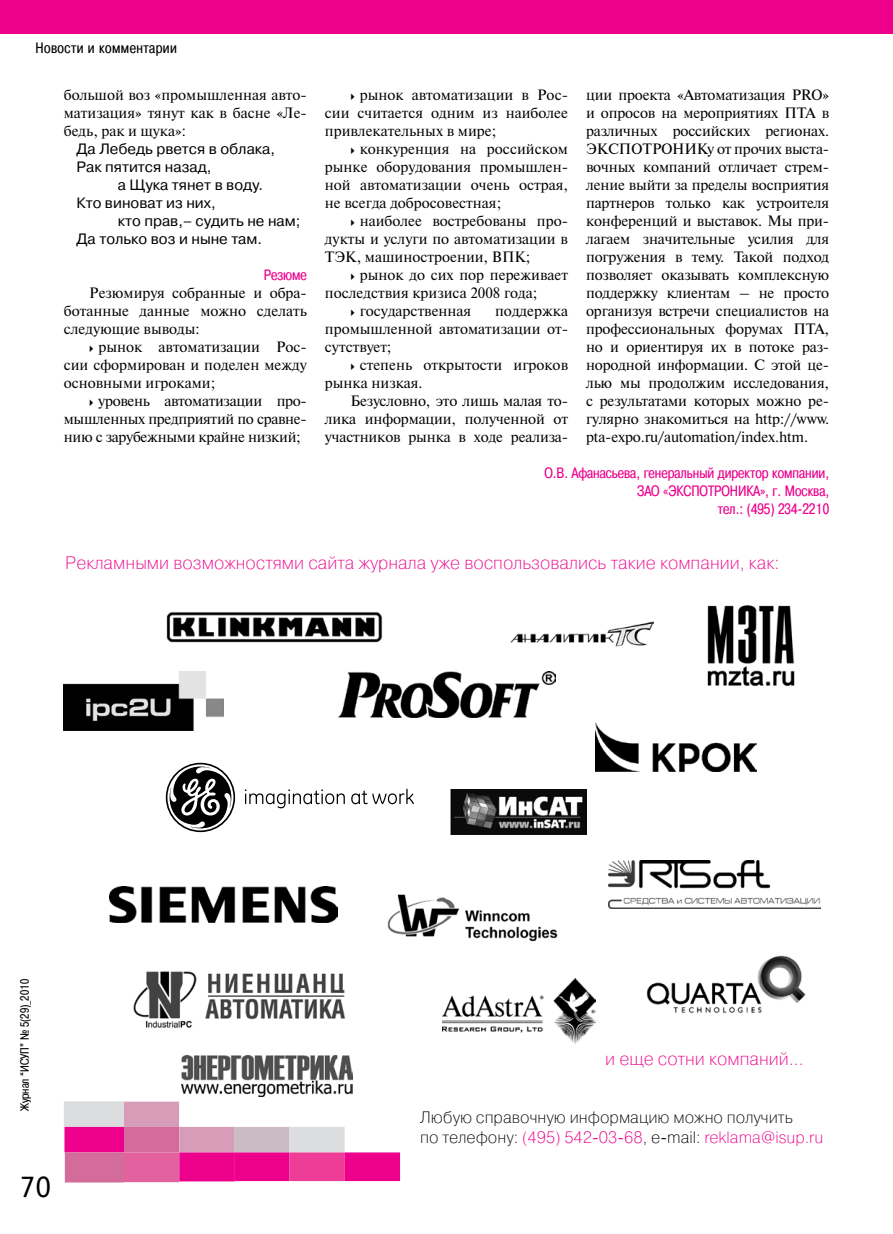
<style>
.page{position:relative;width:893px;height:1234px;background:#fff}
.page>*{position:absolute;margin:0;border:0;box-sizing:border-box;transform-origin:0 0}
.t1{font:31.5px "Officina Serif C";color:#000}
.t2{font:18px "Pragmatica Light C";color:#ec008c}
.t3{font:16.5px/19.8px "Pragmatica Light C";color:#000}
.t4{font:15px/18px "Newton C";color:#000;text-align:justify}
.t5{font:15px/18px "Pragmatica C";color:#000}
.t6{font:15px/18px "Pragmatica Cond C";color:#ec008c;text-align:right}
.t7{font:15px "Pragmatica Cond C";letter-spacing:.03em;color:#000}
.t8{font:12px "Pragmatica Cond C";color:#000}
.s1{color:#ec008c}
</style>
<div class="page">
<div style="left:0;top:0;width:893px;height:34px;background:#ec008c"></div>
<div style="left:64px;top:1101px;width:60px;height:25px;background:#dcddde;border:2px solid #dcddde"></div>
<div style="left:124px;top:1101px;width:55px;height:25px;background:#d79db8;border:2px solid #d79db8"></div>
<div style="left:64px;top:1126px;width:60px;height:26px;background:#ec008c;border:2px solid #ec008c"></div>
<div style="left:124px;top:1126px;width:55px;height:26px;background:#d36b9b;border:2px solid #d36b9b"></div>
<div style="left:179px;top:1126px;width:56px;height:26px;background:#d79db8;border:2px solid #d79db8"></div>
<div style="left:234px;top:1126px;width:55px;height:26px;background:#cbbbc5;border:2px solid #cbbbc5"></div>
<div style="left:289px;top:1126px;width:56px;height:26px;background:#dcddde;border:2px solid #dcddde"></div>
<div style="left:65px;top:1152px;width:59px;height:30px;background:#d36b9b;border:2px solid #d36b9b"></div>
<div style="left:124px;top:1152px;width:55px;height:29px;background:#e3619e;border:2px solid #e3619e"></div>
<div style="left:179px;top:1152px;width:56px;height:29px;background:#ec008c;border:2px solid #ec008c"></div>
<div style="left:234px;top:1152px;width:55px;height:28px;background:#ec008c;border:2px solid #ec008c"></div>
<div style="left:289px;top:1152px;width:56px;height:28px;background:#ee3d96;border:2px solid #ee3d96"></div>
<div style="left:345px;top:1152px;width:55px;height:28px;background:#ec008c;border:2px solid #ec008c"></div>
<img style="left:166px;top:612px;width:217px;height:31px">
<svg style="left:245px;top:789px;width:100px;height:19px"></svg>
<svg style="left:351px;top:788px;width:63px;height:16px"></svg>
<svg style="left:166px;top:762px;width:69px;height:70px"></svg>
<img style="left:595px;top:723px;width:162px;height:48px">
<img style="left:133px;top:971px;width:212px;height:57px">
<img style="left:608px;top:860px;width:213px;height:48px">
<img style="left:109px;top:886px;width:228px;height:36px">
<img style="left:387px;top:894px;width:171px;height:48px">
<img style="left:510px;top:621px;width:143px;height:26px">
<img style="left:442px;top:978px;width:153px;height:64px">
<img style="left:707px;top:605px;width:88px;height:82px">
<img style="left:646px;top:955px;width:160px;height:58px">
<img style="left:451px;top:789px;width:136px;height:45px">
<img style="left:339px;top:671px;width:217px;height:46px">
<img style="left:181px;top:1055px;width:172px;height:41px">
<img style="left:64px;top:671px;width:160px;height:59px">
<p class="t7" style="left:35px;top:39px;width:143px">Новости и комментарии</p>
<p class="t4" style="left:64px;top:86px;width:245px">большой воз «промышленная авто&shy;матизация» тянут как в басне «Ле&shy;бедь, рак и щука»:</p>
<p class="t5" style="left:77px;top:140px;width:200px">Да Лебедь рвется в облака,<br>Рак пятится назад,</p>
<p class="t5" style="left:77px;top:176px;width:188px;text-indent:41px">а Щука тянет в воду.<br>Кто виноват из них,</p>
<p class="t5" style="left:77px;top:212px;width:225px;text-indent:41px">кто прав,– судить не нам;<br>Да только воз и ныне там.</p>
<p class="t6" style="left:264px;top:266px;width:44px">Резюме</p>
<p class="t4" style="left:64px;top:284px;width:245px;text-indent:26px">Резюмируя собранные и обра&shy;ботанные данные можно сделать следующие выводы:</p>
<p class="t4" style="left:64px;top:338px;width:245px;text-indent:35px">рынок автоматизации Рос&shy;сии сформирован и поделен между основными игроками;</p>
<p class="t4" style="left:64px;top:392px;width:245px;text-indent:34px">уровень автоматизации про&shy;мышленных предприятий по сравне&shy;нию с зарубежными крайне низкий;</p>
<p class="t4" style="left:325px;top:86px;width:245px;text-indent:35px">рынок автоматизации в Рос&shy;сии считается одним из наиболее привлекательных в мире;</p>
<p class="t4" style="left:325px;top:140px;width:245px;text-indent:35px">конкуренция на российском рынке оборудования промышлен&shy;ной автоматизации очень острая, не всегда добросовестная;</p>
<p class="t4" style="left:325px;top:212px;width:245px;text-indent:35px">наиболее востребованы про&shy;дукты и услуги по автоматизации в ТЭК, машиностроении, ВПК;</p>
<p class="t4" style="left:360px;top:266px;width:210px">рынок до сих пор переживает</p>
<p class="t4" style="left:325px;top:284px;width:214px">последствия кризиса 2008 года;</p>
<p class="t4" style="left:360px;top:302px;width:113px">государственная</p>
<p class="t4" style="left:325px;top:302px;width:245px;text-indent:170px">поддержка промышленной автоматизации от&shy;сутствует;</p>
<p class="t4" style="left:325px;top:356px;width:245px;text-indent:35px">степень открытости игроков рынка низкая.</p>
<p class="t4" style="left:325px;top:392px;width:245px;text-indent:26px">Безусловно, это лишь малая то&shy;лика информации, полученной от участников рынка в ходе реализа-</p>
<p class="t4" style="left:586px;top:86px;width:245px">ции проекта «Автоматизация PRO» и опросов на мероприятиях ПТА в различных российских регионах.<br>ЭКСПОТРОНИКу от прочих выста&shy;вочных компаний отличает стрем&shy;ление выйти за пределы восприятия партнеров только как устроителя конференций и выставок. Мы при&shy;лагаем значительные усилия для погружения в тему. Такой подход позволяет оказывать комплексную поддержку клиентам – не просто организуя встречи специалистов на профессиональных форумах ПТА, но и ориентируя их в потоке раз&shy;нородной информации. С этой це&shy;лью мы продолжим исследования, с результатами которых можно ре&shy;гулярно знакомиться на http://www. pta‑expo.ru/automation/index.htm.</p>
<p class="t6" style="left:544px;top:464px;width:286px">О.В. Афанасьева, генеральный директор компании,<br>ЗАО «ЭКСПОТРОНИКА», г. Москва,<br>тел.: (495) 234-2210</p>
<p class="t2" style="left:65px;top:553px;width:716px">Рекламными возможностями сайта журнала уже воспользовались такие компании, как:</p>
<p class="t8" style="left:18px;top:1110px;width:133px;rotate:-90deg">Журнал “ИСУП” № 5(29)_2010</p>
<h1 class="t1" style="left:20px;top:1168px;width:33px">70</h1>
<p class="t2" style="left:605px;top:1048px;width:200px">и еще сотни компаний...</p>
<p class="t3" style="left:420px;top:1107px;width:405px">Любую справочную информацию можно получить<br>по телефону: <span class="s1">(495) 542-03-68</span>, е-mail: <span class="s1">reklama@isup.ru</span></p>
</div>
